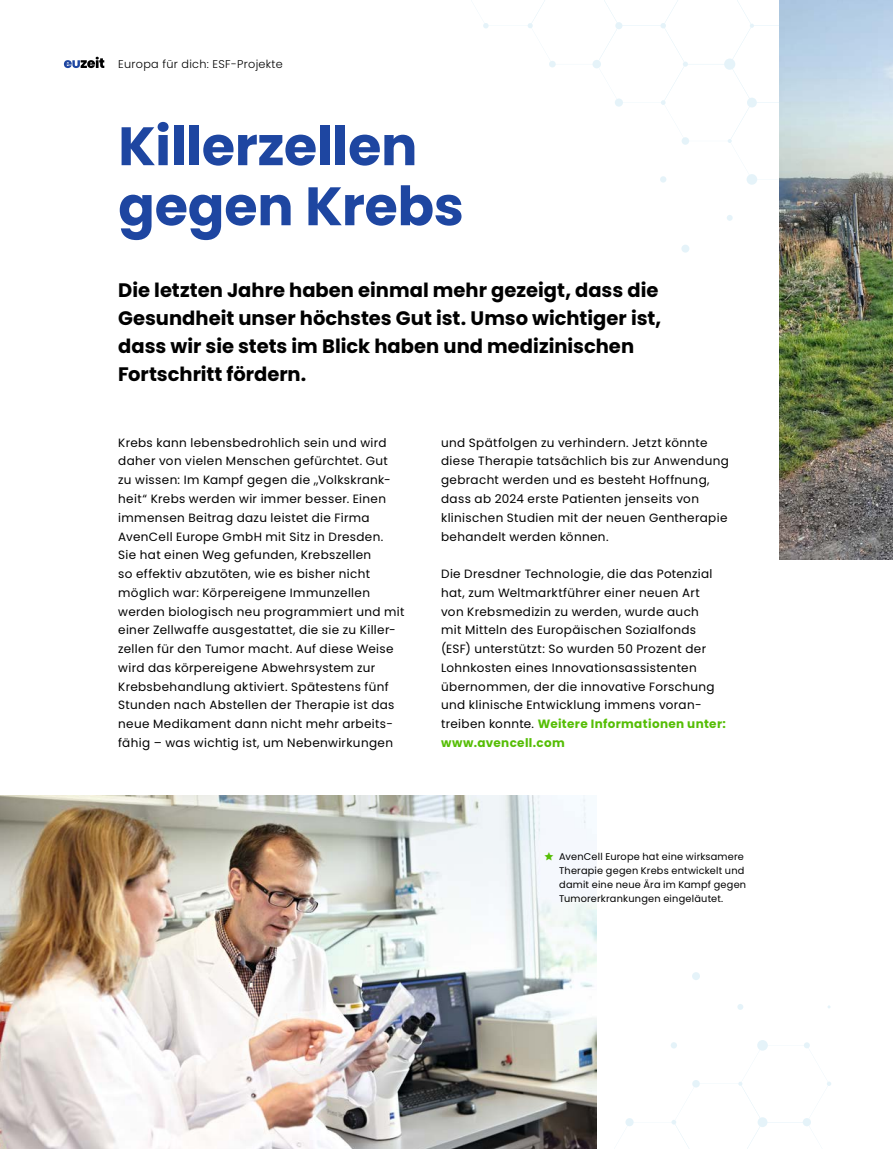
<style>
.page{position:relative;width:893px;height:1149px;background:#fff}
.page>*{position:absolute;margin:0;border:0;box-sizing:border-box;transform-origin:0 0}
.Head_2_-_36pt{font:700 54px/60px "Poppins";letter-spacing:-.005em;color:#1e46a1}
.Teasertext{font:700 19.5px/28px "Poppins";color:#000}
.Fließtext{font:12px/18.8px "Poppins";letter-spacing:.03em;color:#000}
.t1{font:300 11.25px "Poppins";letter-spacing:.025em;color:#000}
.t2{font:9.75px/14.1px "Poppins";letter-spacing:.02em;color:#000}
.s1{font-weight:700;color:#56be06}
.s2{font-family:"la solid 900";color:#56be06}
</style>
<div class="page">
<svg style="left:64px;top:57px;width:40px;height:11px"></svg>
<svg style="left:727px;top:215px;width:6px;height:6px"></svg>
<svg style="left:681px;top:245px;width:8px;height:7px"></svg>
<svg style="left:483px;top:0;width:297px;height:185px"></svg>
<svg style="left:737px;top:1004px;width:6px;height:5px"></svg>
<svg style="left:692px;top:972px;width:8px;height:7px"></svg>
<svg style="left:625px;top:1040px;width:206px;height:108px"></svg>
<img style="left:0;top:795px;width:597px;height:353px">
<img style="left:780px;top:0;width:113px;height:559px">
<p class="t1" style="left:118px;top:58px;width:166px">Europa für dich: ESF-Projekte</p>
<h2 class="Head_2_-_36pt" style="left:118px;top:116px;width:347px">Killerzellen gegen Krebs</h2>
<p class="Teasertext" style="left:118px;top:276px;width:545px">Die letzten Jahre haben einmal mehr gezeigt, dass die Gesundheit unser höchstes Gut ist. Umso wichtiger ist, dass wir sie stets im Blick haben und medizinischen Fortschritt fördern.</p>
<p class="Fließtext" style="left:118px;top:433px;width:288px">Krebs kann lebensbedrohlich sein und wird daher von vielen Menschen gefürchtet. Gut<br>zu wissen: Im Kampf gegen die „Volkskrank&shy;heit“ Krebs werden wir immer besser. Einen immensen Beitrag dazu leistet die Firma AvenCell Europe GmbH mit Sitz in Dresden.<br>Sie hat einen Weg gefunden, Krebszellen<br>so effektiv abzutöten, wie es bisher nicht möglich war: Körpereigene Immunzellen werden biologisch neu programmiert und mit einer Zellwaffe ausgestattet, die sie zu Killer&shy;zellen für den Tumor macht. Auf diese Weise wird das körpereigene Abwehrsystem zur Krebsbehandlung aktiviert. Spätestens fünf Stunden nach Abstellen der Therapie ist das neue Medikament dann nicht mehr arbeits&shy;fähig – was wichtig ist, um Nebenwirkungen</p>
<p class="Fließtext" style="left:441px;top:433px;width:289px">und Spätfolgen zu verhindern. Jetzt könnte diese Therapie tatsächlich bis zur Anwendung gebracht werden und es besteht Hoffnung, dass ab 2024 erste Patienten jenseits von klinischen Studien mit der neuen Gentherapie behandelt werden können.</p>
<p class="Fließtext" style="left:441px;top:564px;width:286px">Die Dresdner Technologie, die das Potenzial hat, zum Weltmarktführer einer neuen Art<br>von Krebsmedizin zu werden, wurde auch<br>mit Mitteln des Europäischen Sozialfonds (ESF) unterstützt: So wurden 50 Prozent der Lohnkosten eines Innovationsassistenten übernommen, der die innovative Forschung und klinische Entwicklung immens voran&shy;treiben konnte. <span class="s1">Weitere Informationen unter: www.avencell.com</span></p>
<p class="t2" style="left:559px;top:848px;width:189px;text-indent:-15px"><span class="s2">b</span> AvenCell Europe hat eine wirksamere Therapie gegen Krebs entwickelt und damit eine neue Ära im Kampf gegen Tumorerkrankungen eingeläutet.</p>
</div>
